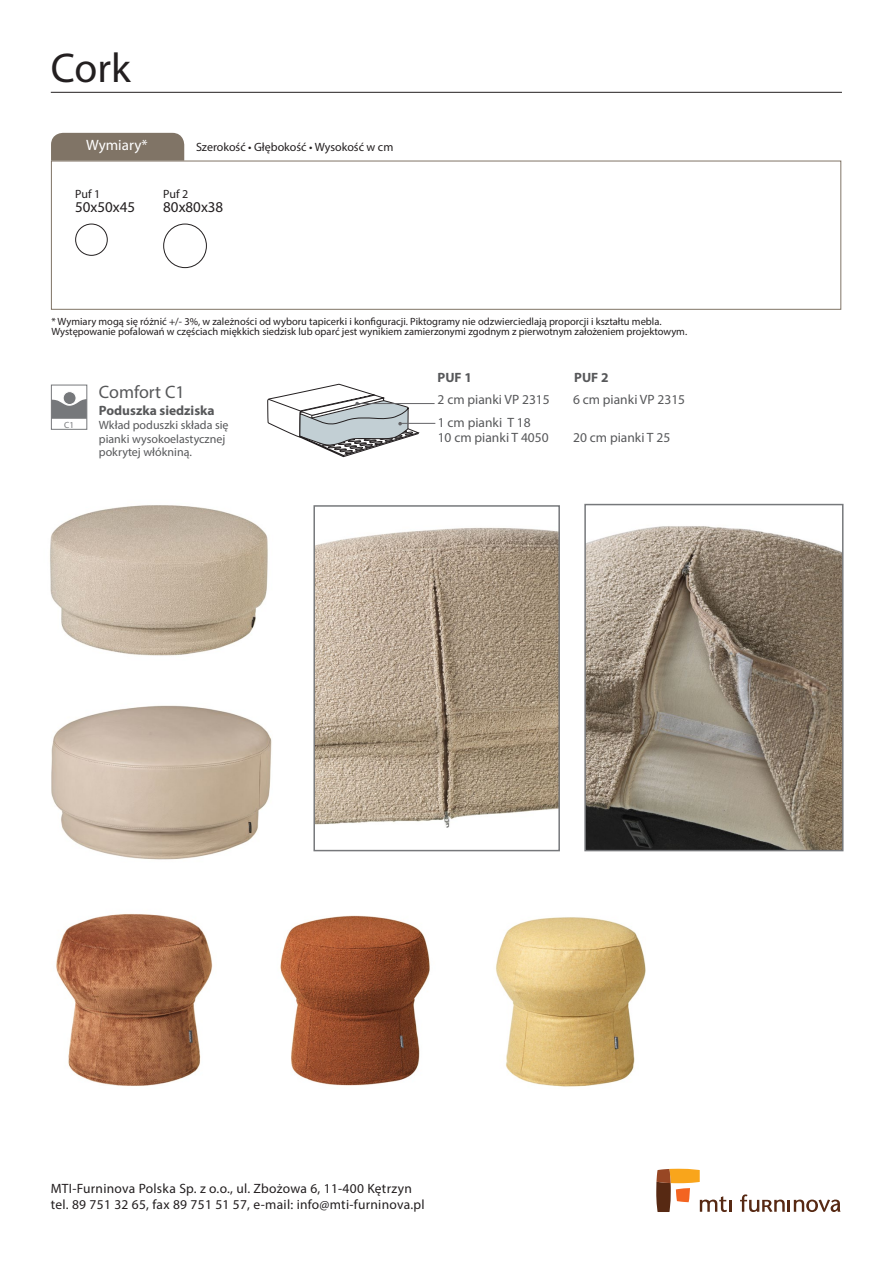
<style>
.page{position:relative;width:893px;height:1263px;background:#fff}
.page>*{position:absolute;margin:0;border:0;box-sizing:border-box;transform-origin:0 0}
.t1{font:41.7px "Myriad Pro";color:#231f20}
.t2{font:18px "Myriad Pro";color:#57585a}
.t3{font:15px "Myriad Pro";color:#231f20}
.t4{font:15px "Myriad Pro";color:#fff}
.t5{font:13.5px/16.2px "Myriad Pro";letter-spacing:.02em;color:#231f20}
.t6{font:13.5px/15px "Myriad Pro";color:#57585a}
.t7{font:700 13.5px "Myriad Pro";color:#57585a}
.t8{font:12px/13.6px "Myriad Pro";color:#57585a}
.t9{font:12px "Myriad Pro";color:#231f20}
.t10{font:10.5px/10.5px "Myriad Pro";color:#231f20}
.t11{font:9px "Myriad Pro";color:#76787b}
</style>
<div class="page">
<hr style="left:51px;top:92px;width:791px;height:1px;background:#231f20">
<div style="left:51px;top:133px;width:133px;height:28px;background:#807466"></div>
<svg style="left:656px;top:1169px;width:76px;height:43px"></svg>
<svg style="left:740px;top:1194px;width:100px;height:18px"></svg>
<div style="left:51px;top:161px;width:790px;height:149px;border:1px solid #807466"></div>
<div style="left:51px;top:385px;width:36px;height:45px;border:1px solid #76787b"></div>
<svg style="left:51px;top:391px;width:36px;height:28px"></svg>
<hr style="left:400px;top:423px;width:35px;height:1px;background:#636366">
<hr style="left:357px;top:403px;width:78px;height:1px;background:#636366">
<svg style="left:267px;top:383px;width:152px;height:75px"></svg>
<div style="left:163px;top:224px;width:44px;height:44px;border:1px solid #231f20;border-radius:50%"></div>
<div style="left:75px;top:224px;width:33px;height:32px;border:1px solid #231f20;border-radius:50%"></div>
<img style="left:50px;top:505px;width:218px;height:151px">
<img style="left:51px;top:705px;width:221px;height:155px">
<img style="left:56px;top:914px;width:157px;height:172px">
<img style="left:280px;top:915px;width:150px;height:171px">
<img style="left:496px;top:917px;width:150px;height:170px">
<img style="left:587px;top:526px;width:253px;height:322px">
<div style="left:584px;top:504px;width:259px;height:347px;border:2px solid #76787b"></div>
<img style="left:316px;top:527px;width:241px;height:301px">
<div style="left:313px;top:505px;width:247px;height:346px;border:2px solid #76787b"></div>
<h1 class="t1" style="left:51px;top:43px;width:82px">Cork</h1>
<h3 class="t4" style="left:86px;top:136px;width:63px">Wymiary*</h3>
<p class="t9" style="left:196px;top:140px;width:199px">Szerokość • Głębokość • Wysokość w cm</p>
<p class="t9" style="left:75px;top:187px;width:27px">Puf 1</p>
<h3 class="t3" style="left:75px;top:197px;width:62px">50x50x45</h3>
<p class="t9" style="left:163px;top:187px;width:27px">Puf 2</p>
<h3 class="t3" style="left:163px;top:197px;width:62px">80x80x38</h3>
<p class="t10" style="left:51px;top:316px;width:637px">* Wymiary mogą się różnić +/- 3%, w zależności od wyboru tapicerki i konfiguracji. Piktogramy nie odzwierciedlają proporcji i kształtu mebla.<br>Występowanie pofalowań w częściach miękkich siedzisk lub oparć jest wynikiem zamierzonymi zgodnym z pierwotnym założeniem projektowym.</p>
<p class="t11" style="left:64px;top:419px;width:11px">C1</p>
<h2 class="t2" style="left:99px;top:380px;width:87px">Comfort C1</h2>
<p class="t7" style="left:99px;top:402px;width:117px">Poduszka siedziska</p>
<p class="t8" style="left:99px;top:418px;width:131px">Wkład poduszki składa się pianki wysokoelastycznej pokrytej włókniną.</p>
<p class="t7" style="left:438px;top:369px;width:36px">PUF 1</p>
<p class="t7" style="left:574px;top:369px;width:36px">PUF 2</p>
<p class="t6" style="left:573px;top:392px;width:114px">6 cm pianki VP 2315</p>
<p class="t6" style="left:438px;top:415px;width:113px">1 cm pianki T 18<br>10 cm pianki T 4050</p>
<p class="t6" style="left:438px;top:392px;width:114px">2 cm pianki VP 2315</p>
<p class="t6" style="left:573px;top:430px;width:99px">20 cm pianki T 25</p>
<p class="t5" style="left:51px;top:1180px;width:375px">MTI-Furninova Polska Sp. z o.o., ul. Zbożowa 6, 11-400 Kętrzyn tel. 89 751 32 65, fax 89 751 51 57, e-mail: info@mti-furninova.pl</p>
</div>
